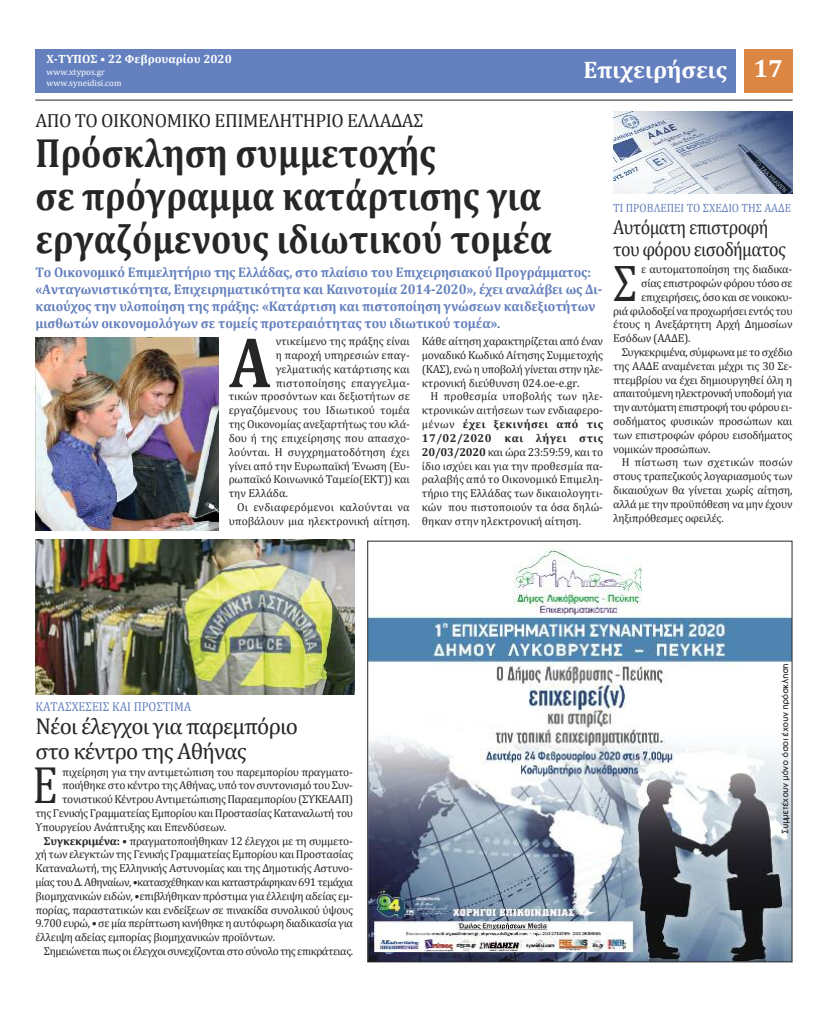
<style>
.page{position:relative;width:828px;height:1012px;background:#fff}
.page>*{position:absolute;margin:0;border:0;box-sizing:border-box;transform-origin:0 0}
.t1{font:700 72.2px "Cambria";color:#272627;scale:.88 1}
.t2{font:52.9px "Cambria";color:#272627;scale:.84 1}
.t3{font:52px "Cambria";color:#272627;scale:.85 1}
.t4{font:700 41px/43px "Cambria";color:#272627;scale:.87 1}
.t5{font:700 24px "Cambria";color:#fff}
.t6{font:23px/25px "Cambria";letter-spacing:-.035em;color:#272627}
.t7{font:20.1px/22.3px "Cambria";letter-spacing:-.035em;color:#272627;scale:.9 1}
.t8{font:19px "Cambria";letter-spacing:-.025em;color:#272627}
.t9{font:700 14px/16.8px "Cambria";letter-spacing:-.01em;color:#6480be;scale:.95 1}
.t10{font:13px "Cambria";color:#6480be;scale:.92 1}
.t11{font:12px "Cambria";color:#6480be;scale:.92 1}
.t12{font:700 12px "Cambria";color:#fff}
.t13{font:11.5px/13.8px "Cambria";letter-spacing:-.025em;color:#272627;text-align:justify}
.t14{font:11.5px "Cambria";color:#272627}
.t15{font:11.5px "Cambria";letter-spacing:-.005em;color:#272627}
.t16{font:11.5px "Cambria";letter-spacing:-.045em;color:#272627}
.t17{font:11.5px "Cambria";letter-spacing:-.05em;color:#272627}
.t18{font:11.5px "Cambria";letter-spacing:.005em;color:#272627}
.t19{font:11.5px "Cambria";letter-spacing:.015em;color:#272627}
.t20{font:11.5px "Cambria";letter-spacing:.01em;color:#272627}
.t21{font:9px "UB Front Bold";color:#272627}
.t22{font:9px/10.8px "Cambria";color:#fff}
.s1{font-size:25px}
.s2{font-weight:700}
</style>
<div class="page">
<div style="left:744px;top:50px;width:48px;height:43px;background:#dc8644"></div>
<div style="left:35px;top:50px;width:701px;height:43px;background:#6480be"></div>
<hr style="left:35px;top:100px;width:757px;height:1px;background:#272627">
<img style="left:35px;top:338px;width:184px;height:193px">
<img style="left:613px;top:111px;width:179px;height:82px">
<img style="left:369px;top:549px;width:421px;height:411px">
<img style="left:35px;top:540px;width:320px;height:155px">
<p class="t12" style="left:47px;top:52px;width:187px">χ-ΤυΠοΣ • 22 Φεβρουαρίου 2020</p>
<p class="t22" style="left:47px;top:67px;width:77px">www.xtypos.gr www.syneidisi.com</p>
<h3 class="t8" style="left:35px;top:108px;width:390px">ΑΠΟ ΤΟ ΟΙΚΟΝΟΜΙΚΟ ΕΠΙΜΕΛΗΤΗΡΙΟ ΕΛΛΑΔΑΣ</h3>
<h3 class="t4" style="left:35px;top:130px;width:595px">Πρόσκληση συμμετοχής<br>σε πρόγραμμα κατάρτισης για εργαζόμενους ιδιωτικού τομέα</h3>
<h3 class="t5" style="left:583px;top:55px;width:201px">Επιχειρήσεις <span class="s1">17</span></h3>
<p class="t11" style="left:613px;top:200px;width:195px">ΤΙ ΠΡΟΒΛΕΠΕΙ ΤΟ ΣΧΕΔΙΟ ΤΗΣ ΑΑΔΕ</p>
<h3 class="t7" style="left:613px;top:215px;width:193px">Αυτόματη επιστροφή του φόρου εισοδήματος</h3>
<p class="t9" style="left:35px;top:264px;width:598px">Το οικονομικό Επιμελητήριο της Ελλάδας, στο πλαίσιο του Επιχειρησιακού Προγράμματος: «Ανταγωνιστικότητα, Επιχειρηματικότητα και Καινοτομία 2014-2020», έχει αναλάβει ως δι&shy;καιούχος την υλοποίηση της πράξης: «Κατάρτιση και πιστοποίηση γνώσεων καιδεξιοτήτων μισθωτών οικονομολόγων σε τομείς προτεραιότητας του ιδιωτικού τομέα».</p>
<p class="t15" style="left:276px;top:334px;width:136px">ντικείμενο της πράξης είναι</p>
<p class="t14" style="left:276px;top:348px;width:136px">η παροχή υπηρεσιών επαγ-</p>
<p class="t14" style="left:276px;top:362px;width:136px">γελματικής κατάρτισης και</p>
<p class="t20" style="left:276px;top:376px;width:136px">πιστοποίησης επαγγελμα-</p>
<p class="t14" style="left:229px;top:390px;width:183px">τικών προσόντων και δεξιοτήτων σε</p>
<p class="t18" style="left:229px;top:403px;width:183px">εργαζόμενους του Ιδιωτικού τομέα</p>
<p class="t13" style="left:229px;top:417px;width:183px">της Οικονομίας ανεξαρτήτως του κλά-</p>
<p class="t14" style="left:229px;top:431px;width:183px">δου ή της επιχείρησης που απασχο-</p>
<p class="t14" style="left:229px;top:445px;width:183px">λούνται. Η συγχρηματοδότηση έχει</p>
<p class="t15" style="left:229px;top:459px;width:183px">γίνει από την Ευρωπαϊκή Ένωση (Ευ-</p>
<p class="t13" style="left:229px;top:472px;width:183px">ρωπαϊκό Κοινωνικό Ταμείο(ΕΚΤ)) και</p>
<p class="t14" style="left:229px;top:486px;width:61px">την Ελλάδα.</p>
<p class="t19" style="left:237px;top:500px;width:174px">Οι ενδιαφερόμενοι καλούνται να</p>
<p class="t15" style="left:229px;top:514px;width:183px">υποβάλουν μια ηλεκτρονική αίτηση.</p>
<h1 class="t1" style="left:229px;top:319px;width:48px">Α</h1>
<p class="t13" style="left:422px;top:334px;width:183px">Κάθε αίτηση χαρακτηρίζεται από έναν μοναδικό Κωδικό Αίτησης Συμμετοχής (ΚΑΣ), ενώ η υποβολή γίνεται στην ηλε&shy;κτρονική διεύθυνση 024.oe-e.gr.</p>
<p class="t13" style="left:422px;top:389px;width:183px;text-indent:9px">Η προθεσμία υποβολής των ηλε&shy;κτρονικών αιτήσεων των ενδιαφερο&shy;μένων <span class="s2">έχει ξεκινήσει από τις 17/02/2020 και λήγει στις 20/03/2020</span> και ώρα 23:59:59, και το ίδιο ισχύει και για την προθεσμία πα&shy;ραλαβής από το Οικονομικό Επιμελη&shy;τήριο της Ελλάδας των δικαιολογητι&shy;κών που πιστοποιούν τα όσα δηλώ&shy;θηκαν στην ηλεκτρονική αίτηση.</p>
<p class="t13" style="left:641px;top:262px;width:153px">ε αυτοματοποίηση της διαδικα-</p>
<p class="t13" style="left:641px;top:276px;width:153px">σίας επιστροφών φόρου τόσο σε</p>
<p class="t13" style="left:641px;top:290px;width:153px">επιχειρήσεις, όσο και σε νοικοκυ-</p>
<p class="t13" style="left:613px;top:303px;width:181px">ριά φιλοδοξεί να προχωρήσει εντός του</p>
<p class="t13" style="left:613px;top:317px;width:181px">έτους η Ανεξάρτητη Αρχή Δημοσίων</p>
<p class="t13" style="left:613px;top:331px;width:79px">Εσόδων (ΑΑΔΕ).</p>
<p class="t13" style="left:622px;top:345px;width:172px">Συγκεκριμένα, σύμφωνα με το σχέδιο</p>
<p class="t13" style="left:613px;top:359px;width:180px">της ΑΑΔΕ αναμένεται μέχρι τις 30 Σε-</p>
<p class="t13" style="left:613px;top:372px;width:181px">πτεμβρίου να έχει δημιουργηθεί όλη η</p>
<p class="t13" style="left:613px;top:386px;width:181px">απαιτούμενη ηλεκτρονική υποδομή για</p>
<p class="t13" style="left:613px;top:400px;width:180px">την αυτόματη επιστροφή του φόρου ει-</p>
<p class="t13" style="left:613px;top:414px;width:181px">σοδήματος φυσικών προσώπων και</p>
<p class="t13" style="left:613px;top:428px;width:181px">των επιστροφών φόρου εισοδήματος</p>
<p class="t13" style="left:613px;top:441px;width:99px">νομικών προσώπων.</p>
<p class="t14" style="left:622px;top:455px;width:172px">Η πίστωση των σχετικών ποσών</p>
<p class="t13" style="left:613px;top:469px;width:181px">στους τραπεζικούς λογαριασμούς των</p>
<p class="t13" style="left:613px;top:483px;width:181px">δικαιούχων θα γίνεται χωρίς αίτηση,</p>
<p class="t13" style="left:613px;top:497px;width:181px">αλλά με την προϋπόθεση να μην έχουν</p>
<p class="t13" style="left:613px;top:510px;width:112px">ληξιπρόθεσμες οφειλές.</p>
<h3 class="t3" style="left:613px;top:251px;width:30px">Σ</h3>
<p class="t10" style="left:35px;top:699px;width:171px">ΚΑΤΑΣΧΕΣΕΙΣ ΚΑΙ ΠΡΟΣΤΙΜΑ</p>
<h3 class="t6" style="left:35px;top:713px;width:264px">Νέοι έλεγχοι για παρεμπόριο στο κέντρο της Αθήνας</h3>
<p class="t13" style="left:62px;top:765px;width:292px">πιχείρηση για την αντιμετώπιση του παρεμπορίου πραγματο-</p>
<p class="t13" style="left:62px;top:778px;width:292px">ποιήθηκε στο κέντρο της Αθήνας, υπό τον συντονισμό του Συν-</p>
<p class="t13" style="left:62px;top:792px;width:292px">τονιστικού Κέντρου Αντιμετώπισης Παραεμπορίου (ΣΥΚΕΑΑΠ)</p>
<p class="t13" style="left:35px;top:806px;width:319px">της Γενικής Γραμματείας Εμπορίου και Προστασίας Καταναλωτή του</p>
<p class="t13" style="left:35px;top:820px;width:192px">Υπουργείου Ανάπτυξης και Επενδύσεων.</p>
<p class="t13" style="left:44px;top:834px;width:310px"><span class="s2">Συγκεκριμένα:</span> • πραγματοποιήθηκαν 12 έλεγχοι με τη συμμετο-</p>
<p class="t13" style="left:35px;top:847px;width:319px">χή των ελεγκτών της Γενικής Γραμματείας Εμπορίου και Προστασίας</p>
<p class="t13" style="left:35px;top:861px;width:319px">Καταναλωτή, της Ελληνικής Αστυνομίας και της Δημοτικής Αστυνο-</p>
<p class="t17" style="left:35px;top:875px;width:319px">μίας του Δ. Αθηναίων, •κατασχέθηκαν και καταστράφηκαν 691 τεμάχια</p>
<p class="t13" style="left:35px;top:889px;width:319px">βιομηχανικών ειδών, •επιβλήθηκαν πρόστιμα για έλλειψη αδείας εμ-</p>
<p class="t13" style="left:35px;top:903px;width:319px">πορίας, παραστατικών και ενδείξεων σε πινακίδα συνολικού ύψους</p>
<p class="t13" style="left:35px;top:916px;width:319px">9.700 ευρώ, • σε μία περίπτωση κινήθηκε η αυτόφωρη διαδικασία για</p>
<p class="t13" style="left:35px;top:930px;width:241px">έλλειψη αδείας εμπορίας βιομηχανικών προϊόντων.</p>
<p class="t16" style="left:44px;top:944px;width:311px">Σημειώνεται πως οι έλεγχοι συνεχίζονται στο σύνολο της επικράτειας.</p>
<h2 class="t2" style="left:33px;top:753px;width:32px">Ε</h2>
<p class="t21" style="left:780px;top:834px;width:171px;rotate:-90deg">Συμμετέχουν μόνο όσοι έχουν πρόσκληση</p>
</div>
